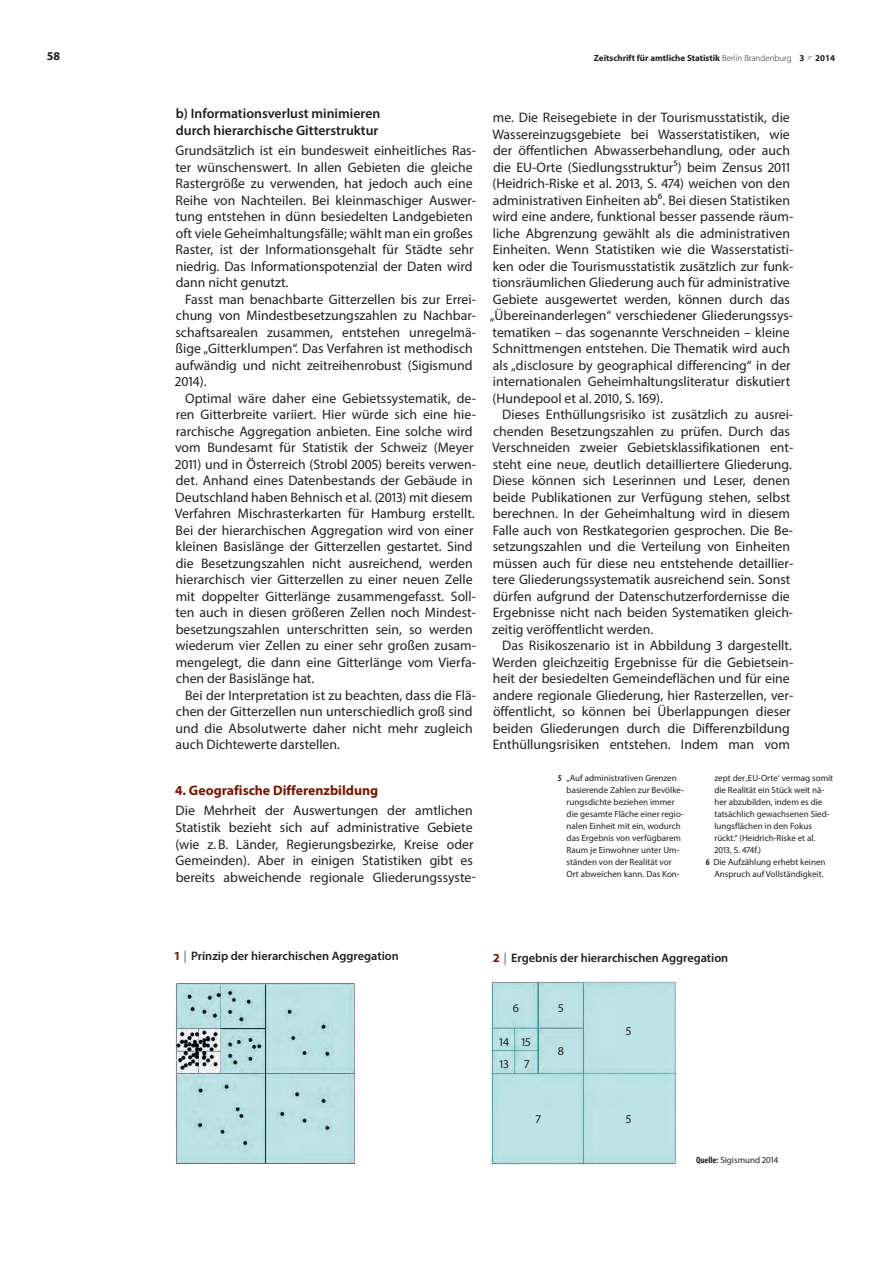
<style>
.page{position:relative;width:893px;height:1263px;background:#fff}
.page>*{position:absolute;margin:0;border:0;box-sizing:border-box;transform-origin:0 0}
.t1{font:13.8px/16.5px "Myriad Pro";color:#231f20}
.t2{font:600 13.8px/16.5px "Myriad Pro";color:#231f20}
.t3{font:700 13.8px "Myriad Pro";color:#791600}
.t4{font:600 12.3px "Myriad Pro";color:#231f20}
.t5{font:12px/22px "Myriad Pro";color:#231f20}
.t6{font:700 12px "Myriad Pro";color:#231f20}
.t7{font:9px/12px "Myriad Pro";color:#231f20}
.t8{font:700 9px "Myriad Pro";color:#231f20}
.s1{font-weight:300}
.s2{font-weight:700;font-stretch:condensed}
.s3{font-weight:700;color:#791600}
.s4{font-weight:700;color:#8f9194}
</style>
<div class="page">
<img style="left:176px;top:983px;width:182px;height:180px">
<img style="left:490px;top:982px;width:186px;height:185px">
<hr style="left:265px;top:984px;width:1px;height:179px;background:#231f20">
<p class="t6" style="left:47px;top:49px;width:15px">58</p>
<p class="t8" style="left:594px;top:52px;width:243px">Zeitschrift für amtliche Statistik <span class="s1">Berlin Brandenburg</span> 3 <sup>┏</sup> 2014</p>
<p class="t2" style="left:176px;top:105px;width:206px">b) Informationsverlust minimieren durch hierarchische Gitterstruktur</p>
<p class="t1" style="left:175px;top:142px;width:302px">Grundsätzlich ist ein bundesweit einheitliches Ras&shy;ter wünschenswert. In allen Gebieten die gleiche Rastergröße zu verwenden, hat jedoch auch eine Reihe von Nachteilen. Bei kleinmaschiger Auswer&shy;tung entstehen in dünn besiedelten Landgebieten oft viele Geheimhaltungsfälle; wählt man ein großes Raster, ist der Informationsgehalt für Städte sehr niedrig. Das Informationspotenzial der Daten wird dann nicht genutzt.</p>
<p class="t1" style="left:175px;top:291px;width:302px;text-indent:10px">Fasst man benachbarte Gitterzellen bis zur Errei&shy;chung von Mindestbesetzungszahlen zu Nachbar&shy;schaftsarealen zusammen, entstehen unregelmä&shy;ßige „Gitterklumpen“. Das Verfahren ist methodisch aufwändig und nicht zeitreihenrobust (Sigismund 2014).</p>
<p class="t1" style="left:175px;top:390px;width:303px;text-indent:10px">Optimal wäre daher eine Gebietssystematik, de&shy;ren Gitterbreite variiert. Hier würde sich eine hie&shy;rarchische Aggregation anbieten. Eine solche wird vom Bundesamt für Statistik der Schweiz (Meyer 2011) und in Österreich (Strobl 2005) bereits verwen&shy;det. Anhand eines Datenbestands der Gebäude in Deutschland haben Behnisch et al. (2013) mit diesem Verfahren Mischrasterkarten für Hamburg erstellt.<br>Bei der hierarchischen Aggregation wird von einer kleinen Basislänge der Gitterzellen gestartet. Sind die Besetzungszahlen nicht ausreichend, werden hierarchisch vier Gitterzellen zu einer neuen Zelle mit doppelter Gitterlänge zusammengefasst. Soll&shy;ten auch in diesen größeren Zellen noch Mindest&shy;besetzungszahlen unterschritten sein, so werden wiederum vier Zellen zu einer sehr großen zusam&shy;mengelegt, die dann eine Gitterlänge vom Vierfa&shy;chen der Basislänge hat.</p>
<p class="t1" style="left:176px;top:687px;width:302px;text-indent:10px">Bei der Interpretation ist zu beachten, dass die Flä&shy;chen der Gitterzellen nun unterschiedlich groß sind und die Absolutwerte daher nicht mehr zugleich auch Dichtewerte darstellen.</p>
<p class="t3" style="left:175px;top:781px;width:205px">4. Geografische Differenzbildung</p>
<p class="t1" style="left:175px;top:802px;width:302px">Die Mehrheit der Auswertungen der amtlichen Statistik bezieht sich auf administrative Gebiete (wie z.B. Länder, Regierungsbezirke, Kreise oder Gemeinden). Aber in einigen Statistiken gibt es bereits abweichende regionale Gliederungssyste-</p>
<p class="t1" style="left:490px;top:109px;width:305px">me. Die Reisegebiete in der Tourismusstatistik, die Wassereinzugsgebiete bei Wasserstatistiken, wie der öffentlichen Abwasserbehandlung, oder auch die EU-Orte (Siedlungsstruktur5) beim Zensus 2011 (Heidrich-Riske et al. 2013, S. 474) weichen von den administrativen Einheiten ab6. Bei diesen Statistiken wird eine andere, funktional besser passende räum&shy;liche Abgrenzung gewählt als die administrativen Einheiten. Wenn Statistiken wie die Wasserstatisti&shy;ken oder die Tourismusstatistik zusätzlich zur funk&shy;tionsräumlichen Gliederung auch für administrative Gebiete ausgewertet werden, können durch das „Übereinanderlegen“ verschiedener Gliederungssys&shy;tematiken – das sogenannte Verschneiden – kleine Schnittmengen entstehen. Die Thematik wird auch als „disclosure by geographical differencing“ in der internationalen Geheimhaltungsliteratur diskutiert (Hundepool et al. 2010, S. 169).</p>
<p class="t1" style="left:492px;top:406px;width:303px;text-indent:10px">Dieses Enthüllungsrisiko ist zusätzlich zu ausrei&shy;chenden Besetzungszahlen zu prüfen. Durch das Verschneiden zweier Gebietsklassifikationen ent&shy;steht eine neue, deutlich detailliertere Gliederung.<br>Diese können sich Leserinnen und Leser, denen beide Publikationen zur Verfügung stehen, selbst berechnen. In der Geheimhaltung wird in diesem Falle auch von Restkategorien gesprochen. Die Be&shy;setzungszahlen und die Verteilung von Einheiten müssen auch für diese neu entstehende detaillier&shy;tere Gliederungssystematik ausreichend sein. Sonst dürfen aufgrund der Datenschutzerfordernisse die Ergebnisse nicht nach beiden Systematiken gleich&shy;zeitig veröffentlicht werden.</p>
<p class="t1" style="left:492px;top:637px;width:302px;text-indent:10px">Das Risikoszenario ist in Abbildung 3 dargestellt.<br>Werden gleichzeitig Ergebnisse für die Gebietsein&shy;heit der besiedelten Gemeindeflächen und für eine andere regionale Gliederung, hier Rasterzellen, ver&shy;öffentlicht, so können bei Überlappungen dieser beiden Gliederungen durch die Differenzbildung Enthüllungsrisiken entstehen. Indem man vom</p>
<p class="t7" style="left:567px;top:772px;width:119px;text-indent:-9px"><span class="s2">5</span> „Auf administrativen Grenzen basierende Zahlen zur Bevölke&shy;rungsdichte beziehen immer die gesamte Fläche einer regio&shy;nalen Einheit mit ein, wodurch das Ergebnis von verfügbarem<br>Raum je Einwohner unter Um&shy;ständen von der Realität vor<br>Ort abweichen kann. Das Kon-</p>
<p class="t7" style="left:714px;top:772px;width:120px">zept der ‚EU-Orte‘ vermag somit</p>
<p class="t7" style="left:714px;top:784px;width:111px">die Realität ein Stück weit nä-</p>
<p class="t7" style="left:714px;top:796px;width:110px">her abzubilden, indem es die</p>
<p class="t7" style="left:714px;top:808px;width:117px">tatsächlich gewachsenen Sied-</p>
<p class="t7" style="left:714px;top:820px;width:99px">lungsflächen in den Fokus</p>
<p class="t7" style="left:714px;top:832px;width:102px">rückt.“ (Heidrich-Riske et al.</p>
<p class="t7" style="left:714px;top:844px;width:48px">2013, S. 474f.)</p>
<p class="t7" style="left:706px;top:856px;width:121px"><span class="s2">6</span> Die Aufzählung erhebt keinen</p>
<p class="t7" style="left:714px;top:868px;width:111px">Anspruch auf Vollständigkeit.</p>
<p class="t4" style="left:175px;top:948px;width:226px"><span class="s3">1</span> <span class="s4">|</span> Prinzip der hierarchischen Aggregation</p>
<p class="t4" style="left:493px;top:950px;width:236px"><span class="s3">2</span> <span class="s4">|</span> Ergebnis der hierarchischen Aggregation</p>
<p class="t5" style="left:513px;top:996px;width:8px">6</p>
<p class="t5" style="left:499px;top:1030px;width:33px">14 15<br>13</p>
<p class="t5" style="left:558px;top:1039px;width:8px">8</p>
<p class="t5" style="left:558px;top:996px;width:7px">5</p>
<p class="t5" style="left:524px;top:1052px;width:5px">7</p>
<p class="t5" style="left:536px;top:1107px;width:5px">7</p>
<p class="t5" style="left:626px;top:1020px;width:7px">5</p>
<p class="t5" style="left:626px;top:1107px;width:7px">5</p>
<p class="t7" style="left:696px;top:1154px;width:84px"><span class="s2">Quelle:</span> Sigismund 2014</p>
</div>
